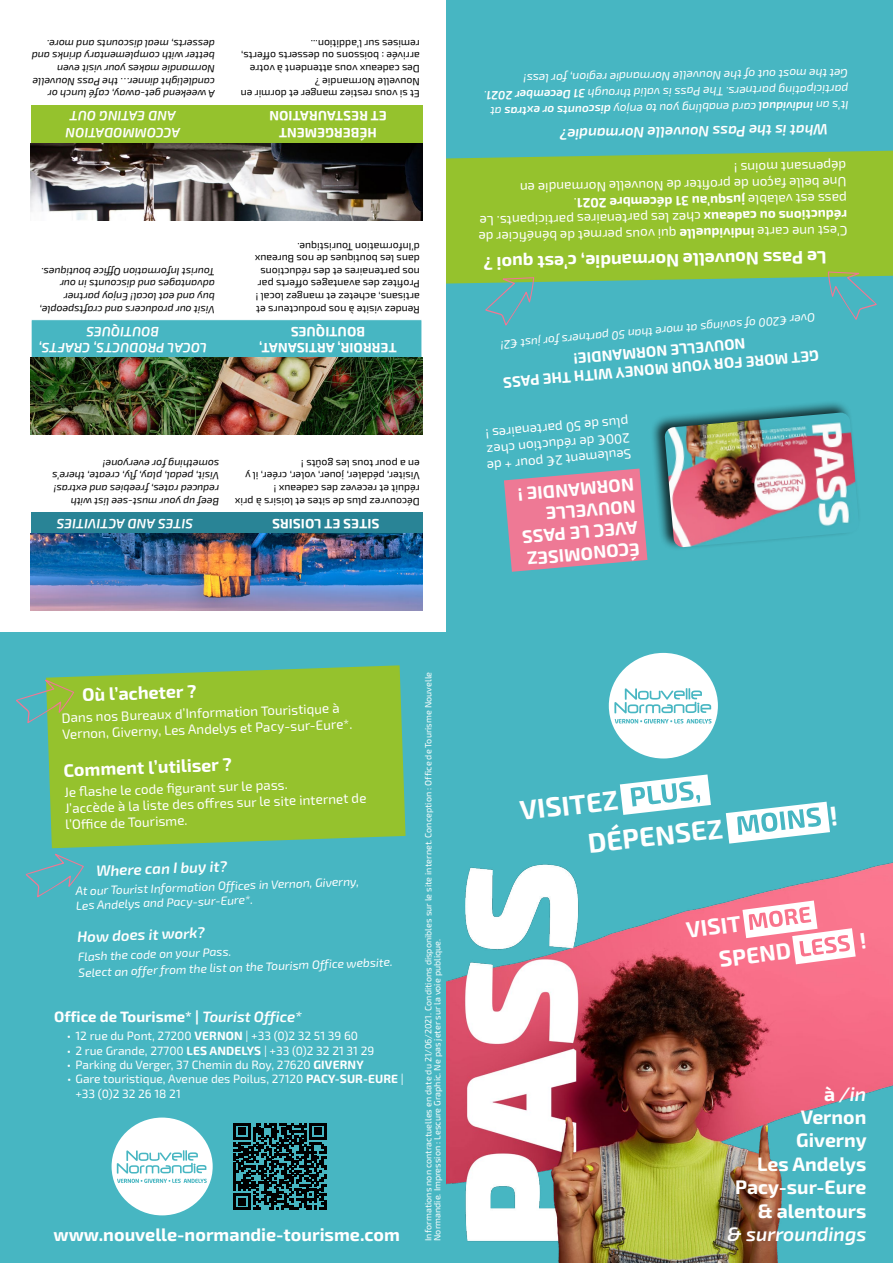
<style>
.page{position:relative;width:893px;height:1263px;background:#47b6c2}
.page>*{position:absolute;margin:0;border:0;box-sizing:border-box;transform-origin:0 0}
.t1{font:700 27.3px/41.1px "Exo 2.0";color:#fff}
.t2{font:700 22.5px/33.2px "Exo 2.0";color:#fff}
.t3{font:700 19.5px/23.4px "Exo 2.0";color:#fff;text-align:right}
.t4{font:italic 600 19.5px "Exo 2.0";color:#fff}
.t5{font:700 18px/21.6px "Exo 2.0";color:#fff}
.t6{font:700 15px/18px "Exo 2.0";color:#fff;text-align:center}
.t7{font:italic 600 15px "Exo 2.0";color:#fff}
.t8{font:13.5px/16.2px "Exo 2.0";color:#fff}
.t9{font:italic 600 13.5px/16.2px "Exo 2.0";letter-spacing:.01em;color:#fff;text-align:center}
.t10{font:700 13.5px/16.2px "Exo 2.0";letter-spacing:.01em;color:#fff;text-align:center}
.t11{font:italic 12px/16.2px "Exo 2.0";color:#fff}
.t12{font:12px/14.4px "Exo 2.0";color:#fff}
.t13{font:10.5px/12.6px "Exo 2.0";color:#000}
.t14{font:italic 10.5px/12.6px "Exo 2.0";color:#000}
.t15{font:9px/9px "Exo 2.0";color:#fff}
.s1{font-weight:600}
.s2{font-weight:700}
.s3{font-weight:600;font-style:italic}
</style>
<div class="page">
<div style="left:446px;top:151px;width:447px;height:133px;background:#95c22d"></div>
<div style="left:0;top:0;width:446px;height:631px;background:#fff"></div>
<img style="left:446px;top:652px;width:447px;height:611px">
<svg style="left:609px;top:653px;width:109px;height:106px"></svg>
<svg style="left:620px;top:774px;width:91px;height:41px"></svg>
<svg style="left:234px;top:1123px;width:93px;height:87px"></svg>
<div style="left:31px;top:512px;width:391px;height:26px;background:#298496"></div>
<img style="left:31px;top:534px;width:391px;height:76px">
<div style="left:31px;top:319px;width:391px;height:43px;background:#47b6c2;border:1px solid #fff"></div>
<img style="left:31px;top:358px;width:391px;height:76px">
<div style="left:31px;top:105px;width:391px;height:43px;background:#95c22d"></div>
<img style="left:31px;top:144px;width:391px;height:76px">
<div style="left:650px;top:400px;width:211px;height:151px;background:#000;opacity:.75"></div>
<img style="left:664px;top:413px;width:195px;height:134px">
<svg style="left:504px;top:468px;width:143px;height:104px;background:#d3829c"></svg>
<svg style="left:111px;top:1117px;width:102px;height:98px"></svg>
<svg style="left:46px;top:665px;width:360px;height:183px;background:#8ec039"></svg>
<svg style="left:16px;top:679px;width:58px;height:44px"></svg>
<svg style="left:25px;top:853px;width:59px;height:44px"></svg>
<svg style="left:485px;top:277px;width:49px;height:49px"></svg>
<svg style="left:828px;top:271px;width:49px;height:49px"></svg>
<svg style="left:726px;top:802px;width:111px;height:42px"></svg>
<svg style="left:742px;top:900px;width:124px;height:64px;background:#fba5b5"></svg>
<p class="t14" style="left:215px;top:100px;width:185px;rotate:-180deg">A weekend get-away, café lunch or candlelight dinner… the Pass Nouvelle Normandie makes your visit even better with complementary drinks and desserts, meal discounts and more.</p>
<p class="t9" style="left:180px;top:140px;width:116px;rotate:-180deg">ACCOMMODATION<br>AND EATING OUT</p>
<p class="t13" style="left:420px;top:100px;width:181px;rotate:-180deg">Et si vous restiez manger et dormir en<br>Nouvelle Normandie ?<br>Des cadeaux vous attendent à votre arrivée : boissons ou desserts offerts, remises sur l’addition...</p>
<p class="t10" style="left:387px;top:140px;width:119px;rotate:-180deg">HÉBERGEMENT<br>ET RESTAURATION</p>
<p class="t14" style="left:215px;top:315px;width:177px;rotate:-180deg">Visit our producers and craftspeople, buy and eat local! Enjoy partner advantages and discounts in our Tourist Information Office boutiques.</p>
<p class="t9" style="left:207px;top:356px;width:170px;rotate:-180deg">LOCAL PRODUCTS, CRAFTS,<br>BOUTIQUES</p>
<p class="t13" style="left:420px;top:315px;width:167px;rotate:-180deg">Rendez visite à nos producteurs et artisans, achetez et mangez local !<br>Profitez des avantages offerts par nos partenaires et des réductions dans les boutiques de nos Bureaux d’Information Touristique.</p>
<p class="t10" style="left:397px;top:355px;width:139px;rotate:-180deg">TERROIR, ARTISANAT,<br>BOUTIQUES</p>
<p class="t14" style="left:219px;top:507px;width:168px;rotate:-180deg">Beef up your must-see list with reduced rates, freebies and extras!<br>Visit, pedal, play, fly, create, there’s something for everyone!</p>
<p class="t9" style="left:193px;top:531px;width:138px;rotate:-180deg">SITES AND ACTIVITIES</p>
<p class="t13" style="left:420px;top:507px;width:186px;rotate:-180deg">Découvrez plus de sites et loisirs à prix réduit et recevez des cadeaux !<br>Visiter, pédaler, jouer, voler, créer, il y en a pour tous les goûts !</p>
<p class="t10" style="left:379px;top:531px;width:109px;rotate:-180deg">SITES ET LOISIRS</p>
<p class="t11" style="left:849px;top:113px;width:366px;rotate:179deg">It’s an <span class="s1">individual</span> card enabling you to enjoy <span class="s1">discounts or extras</span> at participating partners. The Pass is valid through <span class="s1">31 December 2021</span>.<br>Get the most out of the Nouvelle Normandie region, for less!</p>
<p class="t7" style="left:828px;top:138px;width:269px;rotate:179deg">What is the Pass Nouvelle Normandie?</p>
<p class="t8" style="left:848px;top:238px;width:370px;rotate:179deg">C’est une carte <span class="s2">individuelle</span> qui vous permet de bénéfi cier de <span class="s2">réductions ou cadeaux</span> chez les partenaires participants. Le pass est valable <span class="s2">jusqu’au 31 décembre 2021</span>.<br>Une belle façon de profi ter de Nouvelle Normandie en dépensant moins !</p>
<h3 class="t5" style="left:827px;top:268px;width:345px;rotate:179deg">Le Pass Nouvelle Normandie, c’est quoi ?</h3>
<p class="t11" style="left:816px;top:325px;width:317px;rotate:175deg">Over €200 of savings at more than 50 partners for just €2!</p>
<p class="t6" style="left:820px;top:364px;width:318px;rotate:175deg">GET MORE FOR YOUR MONEY WITH THE PASS<br>NOUVELLE NORMANDIE!</p>
<p class="t8" style="left:632px;top:462px;width:146px;text-align:justify;rotate:175deg">Seulement 2€ pour + de 200€ de réduction chez plus de 50 partenaires !</p>
<h3 class="t5" style="left:640px;top:559px;width:118px;rotate:175deg">ÉCONOMISEZ<br>AVEC LE PASS<br>NOUVELLE<br>NORMANDIE !</h3>
<h3 class="t5" style="left:82px;top:685px;width:116px;rotate:-2deg">Où l’acheter ?</h3>
<p class="t8" style="left:61px;top:710px;width:292px;rotate:-2deg">Dans nos Bureaux d’Information Touristique à<br>Vernon, Giverny, Les Andelys et Pacy-sur-Eure*.</p>
<h3 class="t5" style="left:63px;top:760px;width:170px;rotate:-2deg">Comment l’utiliser ?</h3>
<p class="t8" style="left:64px;top:784px;width:303px;rotate:-2deg">Je fl ashe le code fi gurant sur le pass.<br>J’accède à la liste des off res sur le site internet de l’Offi ce de Tourisme.</p>
<p class="t7" style="left:96px;top:862px;width:132px;rotate:-2deg">Where can I buy it?</p>
<p class="t11" style="left:75px;top:884px;width:285px;line-height:14.4px;rotate:-2deg">At our Tourist Information Offices in Vernon, Giverny,<br>Les Andelys and Pacy-sur-Eure*.</p>
<p class="t7" style="left:77px;top:928px;width:129px;rotate:-2deg">How does it work?</p>
<p class="t11" style="left:78px;top:949px;width:316px;rotate:-2deg">Flash the code on your Pass.<br>Select an offer from the list on the Tourism Office website.</p>
<p class="t6" style="left:54px;top:1007px;width:249px">Office de Tourisme* | <span class="s3">Tourist Office*</span></p>
<p class="t12" style="left:67px;top:1029px;width:293px">• 12 rue du Pont, 27200 <span class="s2">VERNON</span> | +33 (0)2 32 51 39 60</p>
<p class="t12" style="left:67px;top:1043px;width:309px">• 2 rue Grande, 27700 <span class="s2">LES ANDELYS</span> | +33 (0)2 32 21 31 29</p>
<p class="t12" style="left:67px;top:1058px;width:298px">• Parking du Verger, 37 Chemin du Roy, 27620 <span class="s2">GIVERNY</span></p>
<p class="t12" style="left:76px;top:1072px;width:330px;text-indent:-9px">• Gare touristique, Avenue des Poilus, 27120 <span class="s2">PACY-SUR-EURE</span> | +33 (0)2 32 26 18 21</p>
<h3 class="t5" style="left:53px;top:1224px;width:348px">www.nouvelle-normandie-tourisme.com</h3>
<p class="t15" style="left:424px;top:1241px;width:570px;rotate:-90deg">Informations non contractuelles en date du 21/06/2021. Conditions disponibles sur le site internet. Conception : Office de Tourisme Nouvelle<br>Normandie. Impression : Lescure Graphic. Ne pas jeter sur la voie publique.</p>
<h1 class="t1" style="left:580px;top:784px;width:137px;text-indent:-63px;rotate:-7deg">VISITEZ<br>DÉPENSEZ</h1>
<h2 class="t2" style="left:713px;top:911px;width:74px;text-indent:-29px;rotate:-7deg">VISIT<br>SPEND</h2>
<h3 class="t3" style="left:735px;top:1082px;width:133px">à <span class="s3">/in<br></span>Vernon<br>Giverny<br>Les Andelys<br>Pacy-sur-Eure &amp; alentours</h3>
<h3 class="t4" style="left:727px;top:1222px;width:141px">&amp; surroundings</h3>
</div>
